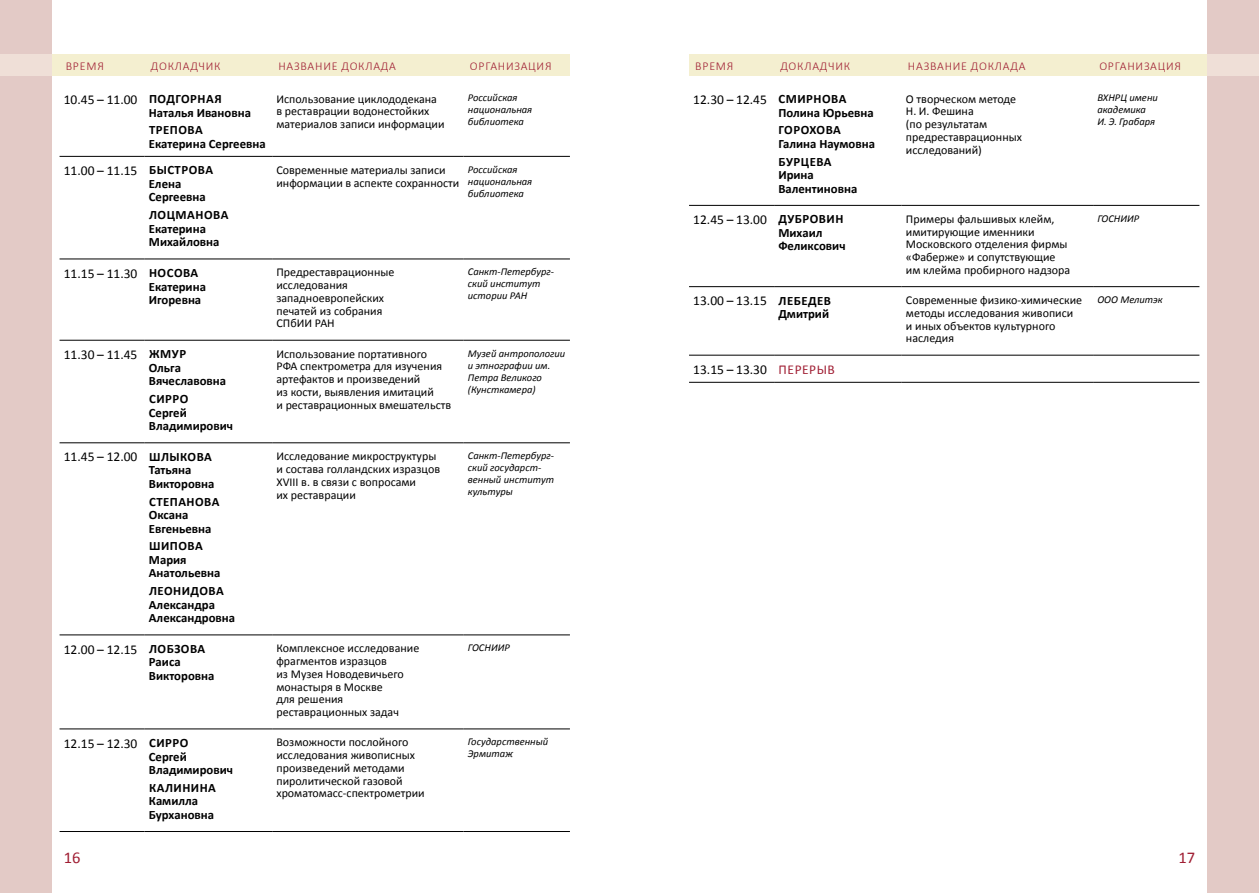
<style>
.page{position:relative;width:1259px;height:893px;background:#fff}
.page>*{position:absolute;margin:0;border:0;box-sizing:border-box;transform-origin:0 0}
.t1{font:16.5px "Calibri";color:#a01e33}
.t2{font:13.5px "Calibri";color:#000}
.t3{font:13.5px "Calibri";letter-spacing:.04em;color:#000}
.t4{font:700 12.75px/13.5px "Calibri";color:#000}
.t5{font:12px/12.8px "Calibri";color:#000}
.t6{font:300 12px "Calibri";letter-spacing:.065em;color:#a01e33}
.t7{font:italic 10.5px/12px "Calibri";color:#000}
.s1{font-weight:700;font-size:12.75px}
.s2{color:#a01e33}
</style>
<div class="page">
<div style="left:1208px;top:0;width:51px;height:893px;background:#e3cac6"></div>
<div style="left:0;top:0;width:51px;height:893px;background:#e3cac6"></div>
<hr style="left:689px;top:205px;width:85px;height:1px;background:#000">
<hr style="left:774px;top:205px;width:127px;height:1px;background:#000">
<hr style="left:901px;top:205px;width:192px;height:1px;background:#000">
<hr style="left:1093px;top:205px;width:106px;height:1px;background:#000">
<hr style="left:689px;top:286px;width:85px;height:1px;background:#000">
<hr style="left:774px;top:286px;width:127px;height:1px;background:#000">
<hr style="left:901px;top:286px;width:192px;height:1px;background:#000">
<hr style="left:1093px;top:286px;width:106px;height:1px;background:#000">
<hr style="left:689px;top:355px;width:85px;height:1px;background:#000">
<hr style="left:774px;top:355px;width:127px;height:1px;background:#000">
<hr style="left:901px;top:355px;width:192px;height:1px;background:#000">
<hr style="left:1093px;top:355px;width:106px;height:1px;background:#000">
<hr style="left:689px;top:382px;width:85px;height:1px;background:#000">
<hr style="left:774px;top:382px;width:127px;height:1px;background:#000">
<hr style="left:901px;top:382px;width:192px;height:1px;background:#000">
<hr style="left:1093px;top:382px;width:106px;height:1px;background:#000">
<hr style="left:60px;top:156px;width:85px;height:1px;background:#000">
<hr style="left:145px;top:156px;width:127px;height:1px;background:#000">
<hr style="left:272px;top:156px;width:191px;height:1px;background:#000">
<hr style="left:463px;top:156px;width:107px;height:1px;background:#000">
<hr style="left:60px;top:259px;width:85px;height:1px;background:#000">
<hr style="left:145px;top:259px;width:127px;height:1px;background:#000">
<hr style="left:272px;top:259px;width:191px;height:1px;background:#000">
<hr style="left:463px;top:259px;width:107px;height:1px;background:#000">
<hr style="left:60px;top:340px;width:85px;height:1px;background:#000">
<hr style="left:145px;top:340px;width:127px;height:1px;background:#000">
<hr style="left:272px;top:340px;width:191px;height:1px;background:#000">
<hr style="left:463px;top:340px;width:107px;height:1px;background:#000">
<hr style="left:60px;top:443px;width:85px;height:1px;background:#000">
<hr style="left:145px;top:443px;width:127px;height:1px;background:#000">
<hr style="left:272px;top:443px;width:191px;height:1px;background:#000">
<hr style="left:463px;top:443px;width:107px;height:1px;background:#000">
<hr style="left:60px;top:635px;width:85px;height:1px;background:#000">
<hr style="left:145px;top:635px;width:127px;height:1px;background:#000">
<hr style="left:272px;top:635px;width:191px;height:1px;background:#000">
<hr style="left:463px;top:635px;width:107px;height:1px;background:#000">
<hr style="left:60px;top:729px;width:85px;height:1px;background:#000">
<hr style="left:145px;top:729px;width:127px;height:1px;background:#000">
<hr style="left:272px;top:729px;width:191px;height:1px;background:#000">
<hr style="left:463px;top:729px;width:107px;height:1px;background:#000">
<hr style="left:60px;top:831px;width:85px;height:1px;background:#000">
<hr style="left:145px;top:831px;width:127px;height:1px;background:#000">
<hr style="left:272px;top:831px;width:191px;height:1px;background:#000">
<hr style="left:463px;top:831px;width:107px;height:1px;background:#000">
<div style="left:689px;top:55px;width:570px;height:21px;background:#f4efd0"></div>
<div style="left:0;top:55px;width:570px;height:21px;background:#f4efd0"></div>
<p class="t6" style="left:66px;top:58px;width:40px">ВРЕМЯ</p>
<p class="t6" style="left:151px;top:58px;width:71px">ДОКЛАДЧИК</p>
<p class="t6" style="left:278px;top:58px;width:119px">НАЗВАНИЕ ДОКЛАДА</p>
<p class="t6" style="left:470px;top:58px;width:83px">ОРГАНИЗАЦИЯ</p>
<p class="t6" style="left:695px;top:58px;width:40px">ВРЕМЯ</p>
<p class="t6" style="left:780px;top:58px;width:71px">ДОКЛАДЧИК</p>
<p class="t6" style="left:908px;top:58px;width:119px">НАЗВАНИЕ ДОКЛАДА</p>
<p class="t6" style="left:1099px;top:58px;width:83px">ОРГАНИЗАЦИЯ</p>
<p class="t2" style="left:64px;top:91px;width:159px">10.45 – 11.00 <span class="s1">ПОДГОРНАЯ</span></p>
<p class="t4" style="left:149px;top:104px;width:104px;line-height:17.7px">Наталья Ивановна<br>ТРЕПОВА</p>
<p class="t4" style="left:149px;top:137px;width:118px">Екатерина Сергеевна</p>
<p class="t2" style="left:64px;top:162px;width:151px">11.00 – 11.15 <span class="s1">БЫСТРОВА</span></p>
<p class="t4" style="left:149px;top:177px;width:58px">Елена<br>Сергеевна</p>
<p class="t4" style="left:149px;top:208px;width:81px">ЛОЦМАНОВА<br>Екатерина<br>Михайловна</p>
<p class="t2" style="left:64px;top:265px;width:136px">11.15 – 11.30 <span class="s1">НОСОВА</span></p>
<p class="t4" style="left:149px;top:280px;width:59px">Екатерина<br>Игоревна</p>
<p class="t2" style="left:64px;top:346px;width:124px">11.30 – 11.45 <span class="s1">ЖМУР</span></p>
<p class="t4" style="left:149px;top:361px;width:79px">Ольга<br>Вячеславовна</p>
<p class="t4" style="left:149px;top:392px;width:86px">СИРРО<br>Сергей<br>Владимирович</p>
<p class="t2" style="left:64px;top:448px;width:150px">11.45 – 12.00 <span class="s1">ШЛЫКОВА</span></p>
<p class="t4" style="left:149px;top:463px;width:67px">Татьяна<br>Викторовна</p>
<p class="t4" style="left:149px;top:495px;width:72px">СТЕПАНОВА<br>Оксана<br>Евгеньевна</p>
<p class="t4" style="left:149px;top:539px;width:73px">ШИПОВА<br>Мария<br>Анатольевна</p>
<p class="t4" style="left:149px;top:584px;width:88px">ЛЕОНИДОВА<br>Александра<br>Александровна</p>
<p class="t2" style="left:64px;top:640px;width:143px">12.00 – 12.15 <span class="s1">ЛОБЗОВА</span></p>
<p class="t4" style="left:149px;top:655px;width:67px">Раиса<br>Викторовна</p>
<p class="t2" style="left:64px;top:734px;width:126px">12.15 – 12.30 <span class="s1">СИРРО</span></p>
<p class="t4" style="left:149px;top:749px;width:86px">Сергей<br>Владимирович</p>
<p class="t4" style="left:149px;top:781px;width:69px">КАЛИНИНА<br>Камилла<br>Бурхановна</p>
<p class="t5" style="left:276px;top:92px;width:170px">Использование циклододекана в реставрации водонестойких материалов записи информации</p>
<p class="t7" style="left:468px;top:92px;width:66px">Российская национальная библиотека</p>
<p class="t5" style="left:276px;top:164px;width:184px">Современные материалы записи информации в аспекте сохранности</p>
<p class="t7" style="left:468px;top:163px;width:66px">Российская национальная библиотека</p>
<p class="t5" style="left:276px;top:266px;width:119px">Предреставрационные исследования западноевропейских печатей из собрания<br>СПбИИ РАН</p>
<p class="t7" style="left:468px;top:265px;width:88px">Санкт-Петербург&shy;ский институт истории РАН</p>
<p class="t5" style="left:276px;top:347px;width:176px">Использование портативного<br>РФА спектрометра для изучения артефактов и произведений<br>из кости, выявления имитаций<br>и реставрационных вмешательств</p>
<p class="t7" style="left:468px;top:347px;width:99px">Музей антропологии и этнографии им.<br>Петра Великого (Кунсткамера)</p>
<p class="t5" style="left:276px;top:450px;width:165px">Исследование микроструктуры и состава голландских изразцов<br>XVIII в. в связи с вопросами<br>их реставрации</p>
<p class="t7" style="left:468px;top:449px;width:88px">Санкт-Петербург&shy;ский государст&shy;венный институт культуры</p>
<p class="t5" style="left:276px;top:642px;width:144px">Комплексное исследование фрагментов изразцов<br>из Музея Новодевичьего монастыря в Москве<br>для решения реставрационных задач</p>
<p class="t7" style="left:468px;top:641px;width:44px">ГОСНИИР</p>
<p class="t5" style="left:276px;top:736px;width:150px">Возможности послойного исследования живописных произведений методами пиролитической газовой хроматомасс-спектрометрии</p>
<p class="t7" style="left:468px;top:735px;width:82px">Государственный<br>Эрмитаж</p>
<p class="t2" style="left:693px;top:91px;width:155px">12.30 – 12.45 <span class="s1">СМИРНОВА</span></p>
<p class="t4" style="left:778px;top:104px;width:97px;line-height:17.7px">Полина Юрьевна<br>ГОРОХОВА</p>
<p class="t4" style="left:778px;top:135px;width:98px;line-height:17.7px">Галина Наумовна<br>БУРЦЕВА</p>
<p class="t4" style="left:778px;top:168px;width:80px">Ирина<br>Валентиновна</p>
<p class="t5" style="left:906px;top:92px;width:117px">О творческом методе<br>Н. И. Фешина<br>(по результатам предреставрационных исследований)</p>
<p class="t7" style="left:1097px;top:92px;width:62px">ВХНРЦ имени академика<br>И. Э. Грабаря</p>
<p class="t2" style="left:693px;top:211px;width:152px">12.45 – 13.00 <span class="s1">ДУБРОВИН</span></p>
<p class="t4" style="left:778px;top:226px;width:69px">Михаил<br>Феликсович</p>
<p class="t5" style="left:906px;top:213px;width:166px">Примеры фальшивых клейм, имитирующие именники<br>Московского отделения фирмы «Фаберже» и сопутствующие им клейма пробирного надзора</p>
<p class="t7" style="left:1097px;top:212px;width:44px">ГОСНИИР</p>
<p class="t2" style="left:693px;top:292px;width:139px">13.00 – 13.15 <span class="s1">ЛЕБЕДЕВ</span></p>
<p class="t4" style="left:778px;top:307px;width:52px">Дмитрий</p>
<p class="t5" style="left:906px;top:294px;width:178px">Современные физико-химические методы исследования живописи и иных объектов культурного наследия</p>
<p class="t7" style="left:1097px;top:293px;width:67px">ООО Мелитэк</p>
<p class="t3" style="left:693px;top:361px;width:143px">13.15 – 13.30 <span class="s2">ПЕРЕРЫВ</span></p>
<h1 class="t1" style="left:64px;top:847px;width:18px">16</h1>
<h1 class="t1" style="left:1178px;top:847px;width:18px">17</h1>
</div>
